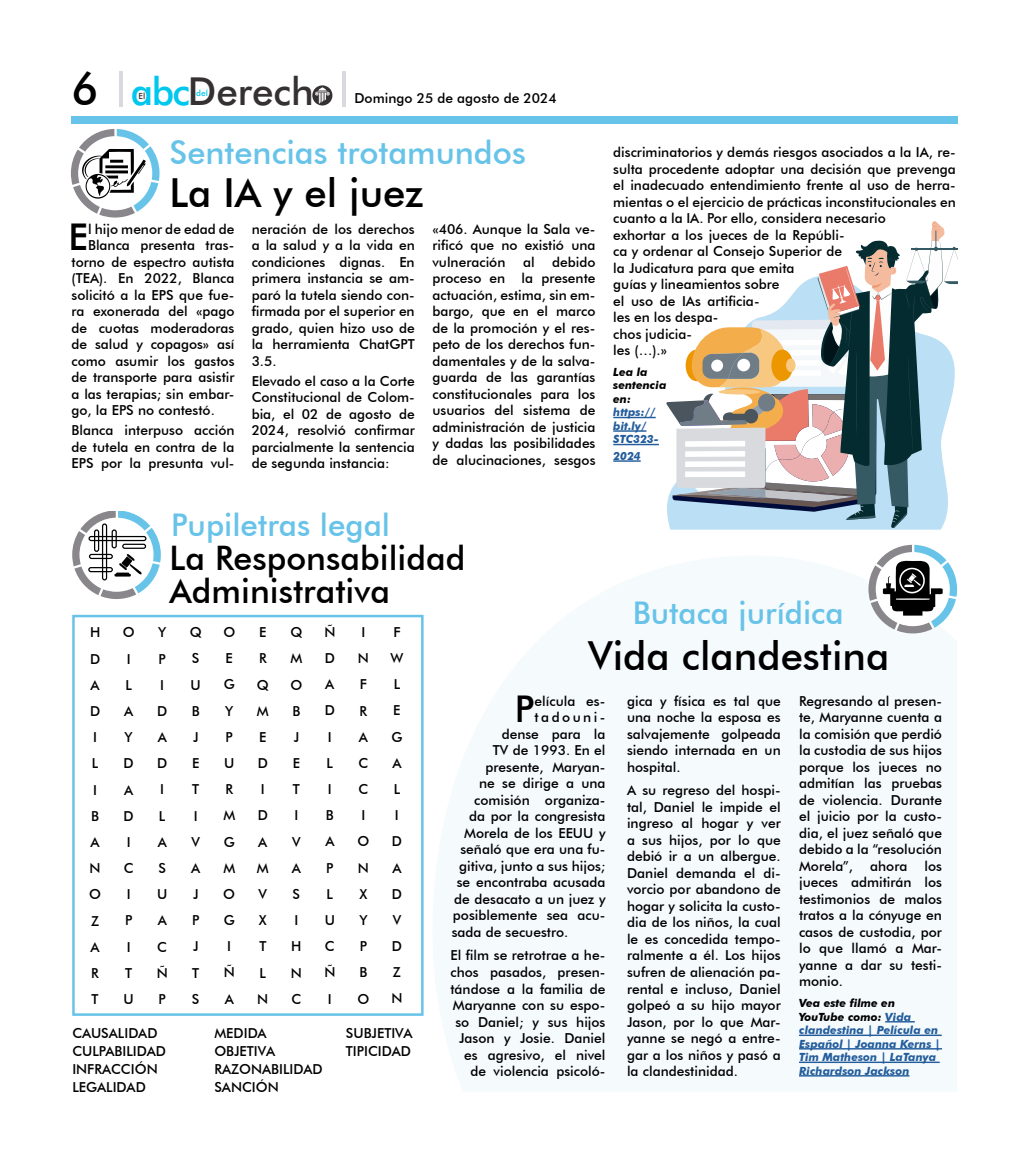
<style>
.page{position:relative;width:1028px;height:1163px;background:#fff}
.page>*{position:absolute;margin:0;border:0;box-sizing:border-box;transform-origin:0 0}
.t1{font:500 40px "Futura BT";color:#000}
.t2{font:500 38.62px "Futura BT";color:#353132}
.t3{font:500 36.88px "Futura BT";color:#000}
.t4{font:500 33.75px/32.5px "Futura BT";color:#000}
.t5{font:500 32.5px "Futura BT";color:#68c3e9}
.t6{font:500 31.25px "Futura BT";color:#68c3e9}
.t7{font:500 13.75px/26.1px "Futura BT";color:#000}
.t8{font:500 13.75px "Futura BT";letter-spacing:.18em;color:#000}
.t9{font:italic 700 11.25px/13.5px "Futura BT";color:#235d9c}
.t10{font:italic 700 11.25px/13.5px "Futura BT";color:#000}
.t11{font:500 8.5px "Futura BT";color:#00c7ed}
.t12{font:500 8.5px "Futura BT";color:#353132}
.s1{font-size:45px;color:#000}
.s2{color:#00c7ed}
.s3{color:#000}
</style>
<div class="page">
<div style="left:71px;top:116px;width:886px;height:8px;background:#68c3e9"></div>
<hr style="left:120px;top:71px;width:3px;height:35px;background:#d8dade">
<hr style="left:343px;top:71px;width:3px;height:35px;background:#d8dade">
<svg style="left:312px;top:85px;width:20px;height:20px"></svg>
<svg style="left:71px;top:129px;width:88px;height:88px"></svg>
<hr style="left:613px;top:417px;width:42px;height:1px;background:#235d9c">
<hr style="left:613px;top:430px;width:33px;height:1px;background:#235d9c">
<hr style="left:613px;top:444px;width:46px;height:1px;background:#235d9c">
<svg style="left:613px;top:460px;width:27px;height:1px"></svg>
<div style="left:72px;top:614px;width:351px;height:401px;border:2px solid #68c3e9"></div>
<svg style="left:72px;top:511px;width:89px;height:88px"></svg>
<div style="left:94px;top:529px;width:5px;height:23px;border:1px solid #000;border-radius:2px"></div>
<div style="left:88px;top:536px;width:58px;height:5px;border:1px solid #000;border-radius:2px"></div>
<div style="left:89px;top:553px;width:24px;height:6px;border:1px solid #000;border-radius:2px"></div>
<div style="left:102px;top:523px;width:5px;height:57px;border:1px solid #000;border-radius:2px"></div>
<div style="left:88px;top:567px;width:25px;height:5px;border:1px solid #000;border-radius:2px"></div>
<div style="left:112px;top:529px;width:5px;height:19px;border:1px solid #000;border-radius:2px"></div>
<div style="left:122px;top:543px;width:24px;height:6px;border:1px solid #000;border-radius:2px"></div>
<hr style="left:885px;top:1020px;width:29px;height:2px;background:#235d9c">
<hr style="left:799px;top:1034px;width:142px;height:1px;background:#235d9c">
<hr style="left:799px;top:1047px;width:143px;height:2px;background:#235d9c">
<hr style="left:799px;top:1061px;width:140px;height:1px;background:#235d9c">
<hr style="left:799px;top:1074px;width:110px;height:2px;background:#235d9c">
<svg style="left:868px;top:544px;width:89px;height:89px"></svg>
<svg style="left:666px;top:221px;width:291px;height:307px"></svg>
<h2 class="t2" style="left:71px;top:68px;width:244px"><span class="s1">6</span> <span class="s2">abc</span>Derech</h2>
<p class="t12" style="left:138px;top:90px;width:8px">El</p>
<p class="t11" style="left:196px;top:88px;width:13px">del</p>
<p class="t7" style="left:354px;top:85px;width:204px">Domingo 25 de agosto de 2024</p>
<h3 class="t5" style="left:170px;top:132px;width:358px">Sentencias trotamundos</h3>
<h1 class="t1" style="left:169px;top:169px;width:256px">La IA y el juez</h1>
<h3 class="t3" style="left:68px;top:214px;width:21px">E</h3>
<p class="t7" style="left:88px;top:215px;width:148px">l hijo menor de edad de</p>
<p class="t7" style="left:88px;top:232px;width:148px">Blanca presenta tras-</p>
<p class="t7" style="left:71px;top:248px;width:164px">torno de espectro autista</p>
<p class="t7" style="left:71px;top:265px;width:164px">(TEA). En 2022, Blanca</p>
<p class="t7" style="left:71px;top:281px;width:164px">solicitó a la EPS que fue-</p>
<p class="t7" style="left:71px;top:298px;width:164px">ra exonerada del «pago</p>
<p class="t7" style="left:71px;top:314px;width:164px">de cuotas moderadoras</p>
<p class="t7" style="left:71px;top:331px;width:164px">de salud y copagos» así</p>
<p class="t7" style="left:71px;top:347px;width:164px">como asumir los gastos</p>
<p class="t7" style="left:71px;top:364px;width:164px">de transporte para asistir</p>
<p class="t7" style="left:71px;top:380px;width:164px">a las terapias; sin embar-</p>
<p class="t7" style="left:71px;top:397px;width:145px">go, la EPS no contestó.</p>
<p class="t7" style="left:71px;top:422px;width:164px;line-height:16.5px;text-align:justify">Blanca interpuso acción de tutela en contra de la EPS por la presunta vul-</p>
<p class="t7" style="left:252px;top:220px;width:165px;line-height:16.5px;text-align:justify">neración de los derechos a la salud y a la vida en condiciones dignas. En primera instancia se am&shy;paró la tutela siendo con&shy;firmada por el superior en grado, quien hizo uso de la herramienta ChatGPT 3.5.</p>
<p class="t7" style="left:252px;top:372px;width:164px;line-height:16.5px;text-align:justify">Elevado el caso a la Corte Constitucional de Colom&shy;bia, el 02 de agosto de 2024, resolvió confirmar parcialmente la sentencia de segunda instancia:</p>
<p class="t7" style="left:432px;top:220px;width:164px;line-height:16.5px;text-align:justify">«406. Aunque la Sala ve&shy;rificó que no existió una vulneración</p>
<p class="t7" style="left:432px;top:253px;width:165px;line-height:16.5px;text-align:justify;text-indent:120px">debido proceso en la presente actuación, estima, sin em&shy;bargo, que en el marco de la promoción y el res&shy;peto de los derechos fun&shy;damentales y de la salva&shy;guarda de las garantías constitucionales para los usuarios del sistema de administración de justicia y dadas las posibilidades de alucinaciones, sesgos</p>
<p class="t7" style="left:523px;top:248px;width:13px">al</p>
<p class="t7" style="left:613px;top:144px;width:344px;line-height:16.5px">discriminatorios y demás riesgos asociados a la IA, re&shy;sulta procedente adoptar una decisión que prevenga el inadecuado entendimiento frente al uso de herra&shy;mientas o el ejercicio de prácticas inconstitucionales en cuanto a la IA. Por ello, considera necesario<br>exhortar a los jueces de la Repúbli-<br>ca y ordenar al Consejo Superior de<br>la Judicatura para que emita<br>guías y lineamientos sobre<br>el uso de IAs artificia-<br>les en los despa-<br>chos judicia-<br>les (…).»</p>
<p class="t10" style="left:613px;top:365px;width:55px">Lea la sentencia en:</p>
<p class="t9" style="left:613px;top:405px;width:47px">https:// bit.ly/<br>STC323-</p>
<p class="t9" style="left:613px;top:449px;width:29px">2024</p>
<h3 class="t6" style="left:171px;top:506px;width:220px">Pupiletras legal</h3>
<h3 class="t4" style="left:170px;top:541px;width:297px">La Responsabilidad<br>Administrativa</h3>
<h3 class="t6" style="left:632px;top:593px;width:212px">Butaca jurídica</h3>
<h1 class="t1" style="left:588px;top:631px;width:303px">Vida clandestina</h1>
<p class="t7" style="left:324px;top:618px;width:13px">Ñ<br>D<br>A<br>D<br>I<br>L<br>I<br>B<br>A<br>P<br>L<br>U<br>C<br>Ñ<br>I</p>
<p class="t7" style="left:390px;top:618px;width:14px;text-align:center">F<br>W<br>L<br>E<br>G<br>A<br>L<br>I<br>D<br>A<br>D<br>V<br>D<br>Z<br>N</p>
<p class="t7" style="left:223px;top:619px;width:13px">O<br>E<br>G<br>Y<br>P<br>U<br>R<br>M<br>G<br>M<br>O<br>G<br>I<br>Ñ<br>A</p>
<p class="t7" style="left:357px;top:619px;width:13px">I<br>N<br>F<br>R<br>A<br>C<br>C<br>I<br>O<br>N<br>X<br>Y<br>P<br>B<br>O</p>
<p class="t7" style="left:89px;top:619px;width:13px">H<br>D<br>A<br>D<br>I<br>L<br>I<br>B<br>A<br>N<br>O<br>Z<br>A<br>R<br>T</p>
<p class="t7" style="left:123px;top:619px;width:13px">O<br>I<br>L<br>A<br>Y<br>D<br>A<br>D<br>I<br>C<br>I<br>P<br>I<br>T<br>U</p>
<p class="t7" style="left:157px;top:619px;width:13px">Y<br>P<br>I<br>D<br>A<br>D<br>I<br>L<br>A<br>S<br>U<br>A<br>C<br>Ñ<br>P</p>
<p class="t7" style="left:190px;top:619px;width:13px">Q<br>S<br>U<br>B<br>J<br>E<br>T<br>I<br>V<br>A<br>J<br>P<br>J<br>T<br>S</p>
<p class="t7" style="left:290px;top:619px;width:13px">Q<br>M<br>O<br>B<br>J<br>E<br>T<br>I<br>V<br>A<br>S<br>I<br>H<br>N<br>C</p>
<p class="t7" style="left:257px;top:619px;width:13px">E<br>R<br>Q<br>M<br>E<br>D<br>I<br>D<br>A<br>M<br>V<br>X<br>T<br>L<br>N</p>
<p class="t7" style="left:627px;top:692px;width:155px;line-height:16.5px;text-align:justify">gica y física es tal que una noche la esposa es salvajemente golpeada siendo internada en un hospital.</p>
<p class="t7" style="left:627px;top:782px;width:155px;line-height:16.5px;text-align:justify">A su regreso del hospi&shy;tal, Daniel le impide el ingreso al hogar y ver a sus hijos, por lo que debió ir a un albergue.<br>Daniel demanda el di&shy;vorcio por abandono de hogar y solicita la custo&shy;dia de los niños, la cual le es concedida tempo&shy;ralmente a él. Los hijos sufren de alienación pa&shy;rental e incluso, Daniel golpeó a su hijo mayor Jason, por lo que Mar&shy;yanne se negó a entre&shy;gar a los niños y pasó a la clandestinidad.</p>
<p class="t7" style="left:799px;top:692px;width:144px;line-height:16.5px;text-align:justify">Regresando al presen&shy;te, Maryanne cuenta a la comisión que perdió la custodia de sus hijos porque los jueces no admitían las pruebas de violencia. Durante el juicio por la custo&shy;dia, el juez señaló que debido a la “resolución Morela”, ahora los jueces admitirán los testimonios de malos tratos a la cónyuge en casos de custodia, por lo que llamó a Mar&shy;yanne a dar su testi&shy;monio.</p>
<p class="t9" style="left:799px;top:996px;width:143px"><span class="s3">Vea este filme en<br>YouTube como:</span> Vida clandestina | Película en<br>Español | Joanna Kerns |<br>Tim Matheson | LaTanya<br>Richardson Jackson</p>
<h3 class="t3" style="left:515px;top:686px;width:21px">P</h3>
<p class="t7" style="left:534px;top:687px;width:72px">elícula es-</p>
<p class="t8" style="left:534px;top:709px;width:72px">tadouni-</p>
<p class="t7" style="left:502px;top:720px;width:105px">dense para la</p>
<p class="t7" style="left:493px;top:737px;width:114px">TV de 1993. En el</p>
<p class="t7" style="left:485px;top:753px;width:121px">presente, Maryan-</p>
<p class="t7" style="left:479px;top:770px;width:128px">ne se dirige a una</p>
<p class="t7" style="left:474px;top:786px;width:133px">comisión organiza-</p>
<p class="t7" style="left:469px;top:803px;width:138px">da por la congresista</p>
<p class="t7" style="left:464px;top:819px;width:143px">Morela de los EEUU y</p>
<p class="t7" style="left:460px;top:836px;width:147px">señaló que era una fu-</p>
<p class="t7" style="left:459px;top:852px;width:148px">gitiva, junto a sus hijos;</p>
<p class="t7" style="left:456px;top:869px;width:150px">se encontraba acusada</p>
<p class="t7" style="left:454px;top:885px;width:153px">de desacato a un juez y</p>
<p class="t7" style="left:453px;top:902px;width:154px">posiblemente sea acu-</p>
<p class="t7" style="left:451px;top:918px;width:118px">sada de secuestro.</p>
<p class="t7" style="left:450px;top:947px;width:157px;line-height:16.5px;text-align:right">El film se retrotrae a he&shy;chos pasados, presen&shy;tándose a la familia de<br>Maryanne con su espo&shy;so Daniel; y sus hijos<br>Jason y Josie. Daniel es agresivo, el nivel de violencia psicoló-</p>
<p class="t7" style="left:72px;top:1023px;width:95px;line-height:18px">CAUSALIDAD<br>CULPABILIDAD<br>INFRACCIÓN<br>LEGALIDAD</p>
<p class="t7" style="left:214px;top:1023px;width:110px;line-height:18px">MEDIDA<br>OBJETIVA<br>RAZONABILIDAD<br>SANCIÓN</p>
<p class="t7" style="left:346px;top:1023px;width:68px;line-height:18px">SUBJETIVA<br>TIPICIDAD</p>
</div>
